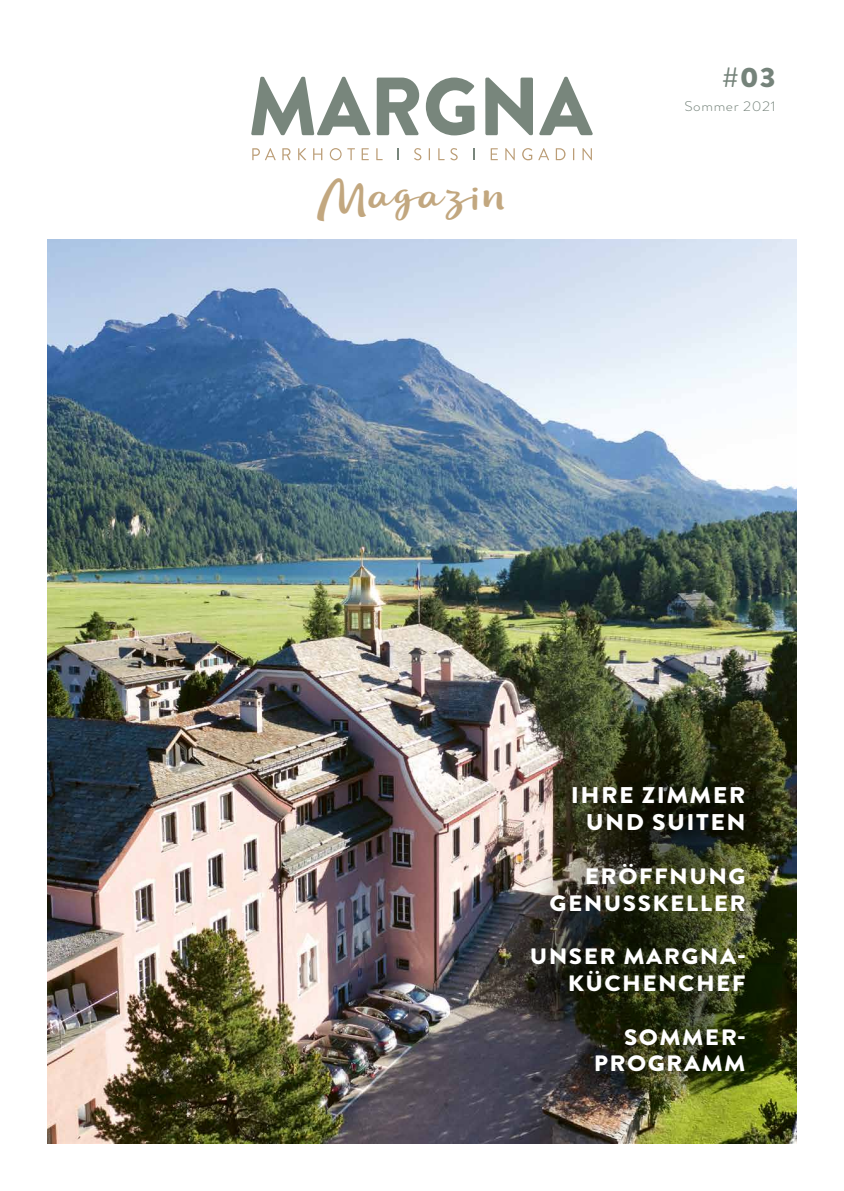
<style>
.page{position:relative;width:844px;height:1191px;background:#fff}
.page>*{position:absolute;margin:0;border:0;box-sizing:border-box;transform-origin:0 0}
.t1{font:42px "Lifehack";letter-spacing:.04em;color:#c2a77f;scale:1.09 1}
.t2{font:900 28px "Brandon Grotesque";color:#75837a;scale:1.09 1}
.t3{font:900 22.75px/27.3px "Brandon Grotesque";letter-spacing:.06em;color:#fff;text-align:right;scale:1.09 1}
.t4{font:900 22.22px/26.8px "Brandon Grotesque";letter-spacing:.06em;color:#fff;text-align:right;scale:1.09 1}
.t5{font:300 14px "Brandon Grotesque";letter-spacing:.04em;color:#75837a;scale:1.09 1}
</style>
<div class="page">
<img style="left:47px;top:239px;width:749px;height:904px">
<svg style="left:611px;top:738px;width:161px;height:161px"></svg>
<div style="left:497px;top:750px;width:281px;height:356px;background:#000;opacity:.75"></div>
<svg style="left:251px;top:77px;width:119px;height:58px"></svg>
<svg style="left:376px;top:78px;width:43px;height:57px"></svg>
<svg style="left:426px;top:78px;width:48px;height:57px"></svg>
<svg style="left:485px;top:78px;width:48px;height:57px"></svg>
<svg style="left:539px;top:77px;width:53px;height:58px"></svg>
<svg style="left:252px;top:148px;width:24px;height:12px"></svg>
<svg style="left:282px;top:148px;width:8px;height:12px"></svg>
<svg style="left:298px;top:148px;width:8px;height:12px"></svg>
<svg style="left:313px;top:148px;width:9px;height:12px"></svg>
<svg style="left:330px;top:148px;width:11px;height:12px"></svg>
<svg style="left:347px;top:148px;width:8px;height:12px"></svg>
<svg style="left:361px;top:148px;width:7px;height:12px"></svg>
<svg style="left:376px;top:148px;width:6px;height:12px"></svg>
<svg style="left:414px;top:148px;width:7px;height:12px"></svg>
<svg style="left:428px;top:148px;width:2px;height:12px"></svg>
<svg style="left:438px;top:148px;width:6px;height:12px"></svg>
<svg style="left:450px;top:148px;width:7px;height:12px"></svg>
<svg style="left:490px;top:148px;width:7px;height:12px"></svg>
<svg style="left:505px;top:148px;width:9px;height:12px"></svg>
<svg style="left:522px;top:148px;width:10px;height:12px"></svg>
<svg style="left:538px;top:148px;width:11px;height:12px"></svg>
<svg style="left:555px;top:148px;width:10px;height:12px"></svg>
<svg style="left:573px;top:148px;width:1px;height:12px"></svg>
<svg style="left:582px;top:148px;width:9px;height:12px"></svg>
<svg style="left:397px;top:148px;width:1px;height:12px"></svg>
<svg style="left:473px;top:148px;width:2px;height:12px"></svg>
<h1 class="t1" style="left:314px;top:165px;width:181px">Magazin</h1>
<p class="t2" style="left:722px;top:57px;width:51px">#03</p>
<p class="t5" style="left:684px;top:96px;width:85px">Sommer 2021</p>
<p class="t3" style="left:570px;top:781px;width:162px">IHRE ZIMMER<br>UND SUITEN</p>
<p class="t4" style="left:549px;top:863px;width:181px">ERÖFFNUNG<br>GENUSSKELLER</p>
<p class="t4" style="left:529px;top:943px;width:200px">UNSER MARGNA-<br>KÜCHENCHEF</p>
<p class="t4" style="left:593px;top:1023px;width:141px">SOMMER-<br>PROGRAMM</p>
</div>
